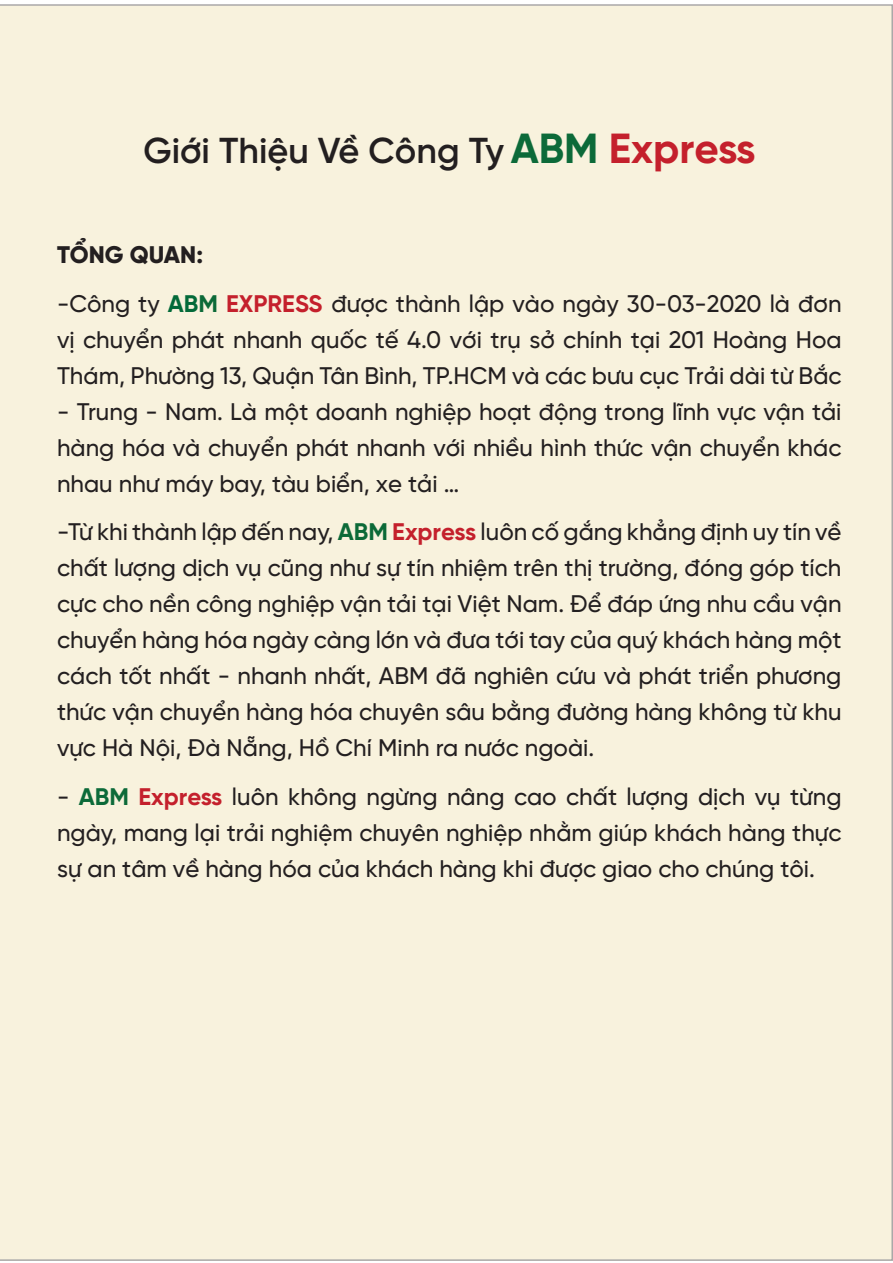
<style>
.page{position:relative;width:893px;height:1263px;background:#fff}
.page>*{position:absolute;margin:0;border:0;box-sizing:border-box;transform-origin:0 0}
.t1{font:600 36px "SVN Gilroy";color:#231f20}
.t2{font:500 24px/36px "SVN Gilroy";color:#231f20;text-align:justify}
.t3{font:24px "SVN Gilroy X Bold";color:#231f20}
.s1{font-weight:700;font-size:42px;color:#0c6a39}
.s2{font-weight:700;font-size:42px;color:#c4202c}
.s3{font-weight:700;color:#036a39}
.s4{font-weight:700;color:#0c6a38}
.s5{font-weight:700;color:#c4202c}
.s6{font-weight:700;color:#0c6a39}
</style>
<div class="page">
<div style="left:0;top:4px;width:893px;height:1257px;background:#f8f2dd"></div>
<p class="t1" style="left:143px;top:124px;width:614px">Giới Thiệu Về Công Ty <span class="s1">ABM</span> <span class="s2">Express</span></p>
<p class="t3" style="left:57px;top:237px;width:148px">TỔNG QUAN:</p>
<p class="t2" style="left:57px;top:284px;width:786px">-Công ty <span class="s3">AB</span><span class="s4">M</span> <span class="s5">EXPRESS</span> được thành lập vào ngày 30-03-2020 là đơn vị chuyển phát nhanh quốc tế 4.0 với trụ sở chính tại 201 Hoàng Hoa Thám, Phường 13, Quận Tân Bình, TP.HCM và các bưu cục Trải dài từ Bắc</p>
<p class="t2" style="left:57px;top:392px;width:786px">- Trung - Nam. Là một doanh nghiệp hoạt động trong lĩnh vực vận tải hàng hóa và chuyển phát nhanh với nhiều hình thức vận chuyển khác nhau như máy bay, tàu biển, xe tải …</p>
<p class="t2" style="left:57px;top:512px;width:786px">-Từ khi thành lập đến nay, <span class="s4">ABM</span> <span class="s5">Express</span> luôn cố gắng khẳng định uy tín về chất lượng dịch vụ cũng như sự tín nhiệm trên thị trường, đóng góp tích cực cho nền công nghiệp vận tải tại Việt Nam. Để đáp ứng nhu cầu vận chuyển hàng hóa ngày càng lớn và đưa tới tay của quý khách hàng một cách tốt nhất - nhanh nhất, ABM đã nghiên cứu và phát triển phương thức vận chuyển hàng hóa chuyên sâu bằng đường hàng không từ khu vực Hà Nội, Đà Nẵng, Hồ Chí Minh ra nước ngoài.</p>
<p class="t2" style="left:57px;top:777px;width:786px">- <span class="s6">ABM</span> <span class="s5">Express</span> luôn không ngừng nâng cao chất lượng dịch vụ từng ngày, mang lại trải nghiệm chuyên nghiệp nhằm giúp khách hàng thực sự an tâm về hàng hóa của khách hàng khi được giao cho chúng tôi.</p>
</div>
